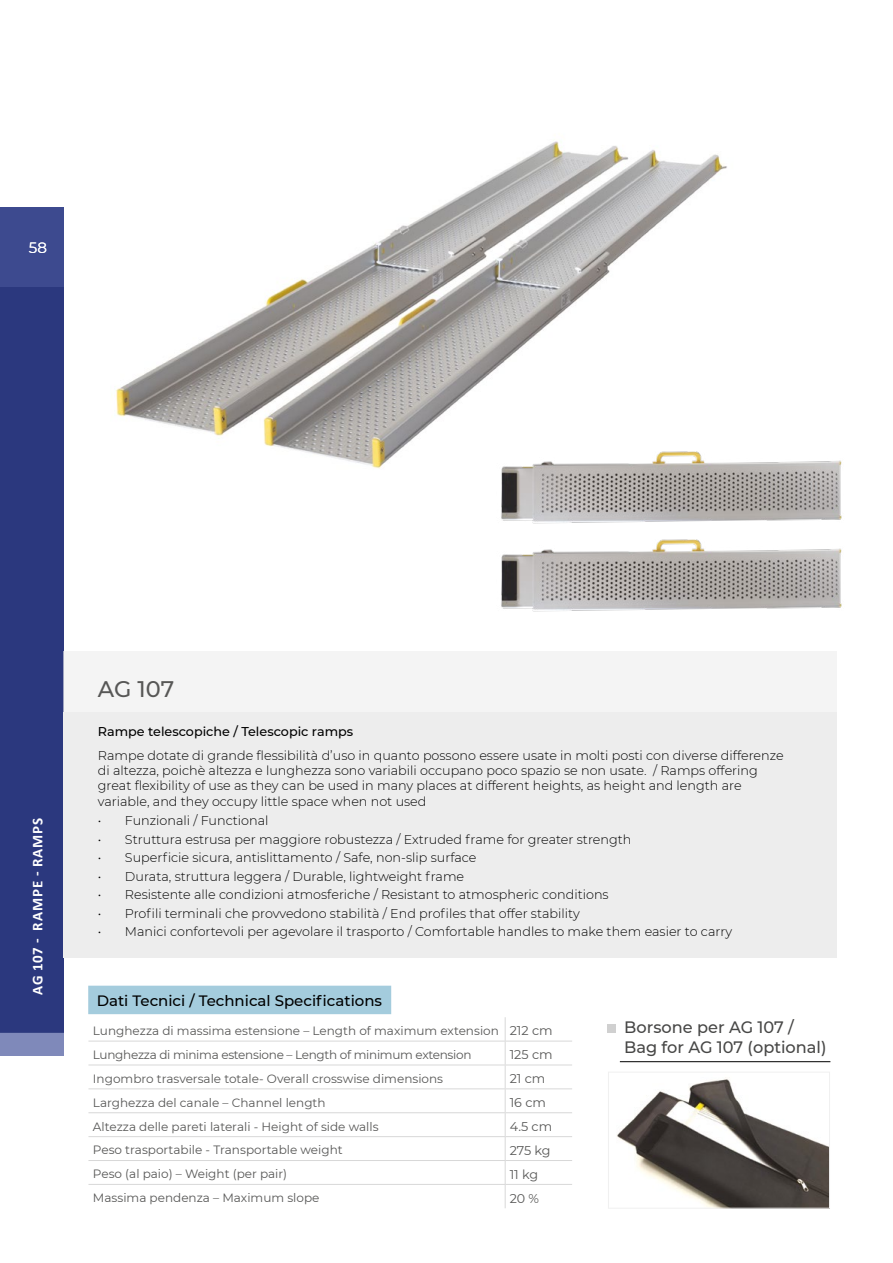
<style>
.page{position:relative;width:893px;height:1263px;background:#fff}
.page>*{position:absolute;margin:0;border:0;box-sizing:border-box;transform-origin:0 0}
.t1{font:500 22.5px "Montserrat";color:#575756}
.t2{font:500 16.5px/19.8px "Montserrat";color:#474746}
.t3{font:500 15px "Montserrat";color:#000}
.t4{font:700 15px "Calibri";letter-spacing:.065em;color:#fff}
.t5{font:15px "Montserrat";color:#fff}
.t6{font:300 12.75px/15.3px "Montserrat";color:#000}
.t7{font:500 12.75px "Montserrat";color:#000}
.t8{font:12.75px "Montserrat";color:#575756}
.t9{font:12px "Montserrat";color:#575756}
.t10{font:12px/23.9px "Montserrat";letter-spacing:-.02em;color:#575756}
.s1{font-size:12.75px}
</style>
<div class="page">
<div style="left:0;top:1032px;width:63px;height:24px;background:#7f89ba"></div>
<div style="left:0;top:207px;width:63px;height:825px;background:#3d4a8f"></div>
<div style="left:0;top:287px;width:63px;height:745px;background:#27347a"></div>
<img style="left:115px;top:141px;width:612px;height:328px">
<hr style="left:88px;top:1041px;width:417px;height:1px;background:#d8d8d8">
<hr style="left:505px;top:1041px;width:67px;height:1px;background:#d8d8d8">
<hr style="left:88px;top:1064px;width:417px;height:1px;background:#d8d8d8">
<hr style="left:505px;top:1064px;width:67px;height:1px;background:#d8d8d8">
<hr style="left:88px;top:1088px;width:417px;height:1px;background:#d8d8d8">
<hr style="left:505px;top:1088px;width:67px;height:1px;background:#d8d8d8">
<hr style="left:88px;top:1112px;width:417px;height:1px;background:#d8d8d8">
<hr style="left:505px;top:1112px;width:67px;height:1px;background:#d8d8d8">
<hr style="left:88px;top:1136px;width:417px;height:1px;background:#d8d8d8">
<hr style="left:505px;top:1136px;width:67px;height:1px;background:#d8d8d8">
<hr style="left:88px;top:1160px;width:417px;height:1px;background:#d8d8d8">
<hr style="left:505px;top:1160px;width:67px;height:1px;background:#d8d8d8">
<hr style="left:88px;top:1184px;width:417px;height:1px;background:#d8d8d8">
<hr style="left:505px;top:1184px;width:67px;height:1px;background:#d8d8d8">
<svg style="left:505px;top:1017px;width:1px;height:191px"></svg>
<img style="left:501px;top:539px;width:341px;height:73px">
<img style="left:496px;top:447px;width:346px;height:77px">
<img style="left:617px;top:1077px;width:211px;height:130px">
<div style="left:608px;top:1071px;width:222px;height:138px;border:1px solid #f0f0f0"></div>
<hr style="left:620px;top:1061px;width:210px;height:1px;background:#000">
<div style="left:607px;top:1025px;width:9px;height:8px;background:#d0d0d0"></div>
<div style="left:88px;top:986px;width:303px;height:28px;background:#a4ccdd"></div>
<div style="left:63px;top:712px;width:774px;height:246px;background:#ededed"></div>
<div style="left:63px;top:651px;width:774px;height:79px;background:#f4f4f4"></div>
<p class="t5" style="left:29px;top:238px;width:20px">58</p>
<p class="t4" style="left:28px;top:995px;width:179px;rotate:-90deg">AG 107 - RAMPE - RAMPS</p>
<h1 class="t1" style="left:98px;top:675px;width:78px">AG 107</h1>
<p class="t7" style="left:98px;top:723px;width:257px">Rampe telescopiche / Telescopic ramps</p>
<p class="t6" style="left:98px;top:747px;width:687px">Rampe dotate di grande flessibilità d’uso in quanto possono essere usate in molti posti con diverse differenze di altezza, poichè altezza e lunghezza sono variabili occupano poco spazio se non usate. / Ramps offering great flexibility of use as they can be used in many places at different heights, as height and length are variable, and they occupy little space when not used</p>
<p class="t6" style="left:98px;top:813px;width:172px">• Funzionali / Functional</p>
<p class="t6" style="left:98px;top:831px;width:535px">• Struttura estrusa per maggiore robustezza / Extruded frame for greater strength</p>
<p class="t6" style="left:98px;top:850px;width:380px">• Superficie sicura, antislittamento / Safe, non-slip surface</p>
<p class="t6" style="left:98px;top:868px;width:368px">• Durata, struttura leggera / Durable, lightweight frame</p>
<p class="t6" style="left:98px;top:887px;width:512px">• Resistente alle condizioni atmosferiche / Resistant to atmospheric conditions</p>
<p class="t6" style="left:98px;top:905px;width:483px">• Profili terminali che provvedono stabilità / End profiles that offer stability</p>
<p class="t6" style="left:98px;top:924px;width:636px">• Manici confortevoli per agevolare il trasporto / Comfortable handles to make them easier to carry</p>
<p class="t3" style="left:97px;top:991px;width:287px">Dati Tecnici / Technical Specifications</p>
<p class="t10" style="left:93px;top:1019px;width:461px">Lunghezza di massima estensione – Length of maximum extension <span class="s1">212 cm<br></span>Lunghezza di minima estensione – Length of minimum extension</p>
<p class="t8" style="left:510px;top:1047px;width:44px">125 cm</p>
<p class="t9" style="left:93px;top:1071px;width:352px">Ingombro trasversale totale- Overall crosswise dimensions</p>
<p class="t8" style="left:510px;top:1071px;width:37px">21 cm</p>
<p class="t9" style="left:93px;top:1095px;width:234px">Larghezza del canale – Channel length</p>
<p class="t8" style="left:510px;top:1094px;width:38px">16 cm</p>
<p class="t9" style="left:93px;top:1119px;width:287px">Altezza delle pareti laterali - Height of side walls</p>
<p class="t8" style="left:510px;top:1118px;width:44px">4.5 cm</p>
<p class="t9" style="left:93px;top:1143px;width:251px">Peso trasportabile - Transportable weight</p>
<p class="t8" style="left:510px;top:1142px;width:43px">275 kg</p>
<p class="t9" style="left:93px;top:1167px;width:196px">Peso (al paio) – Weight (per pair)</p>
<p class="t8" style="left:510px;top:1166px;width:30px">11 kg</p>
<p class="t9" style="left:93px;top:1190px;width:228px">Massima pendenza – Maximum slope</p>
<p class="t8" style="left:510px;top:1190px;width:31px">20 %</p>
<p class="t2" style="left:624px;top:1017px;width:204px">Borsone per AG 107 /<br>Bag for AG 107 (optional)</p>
</div>
